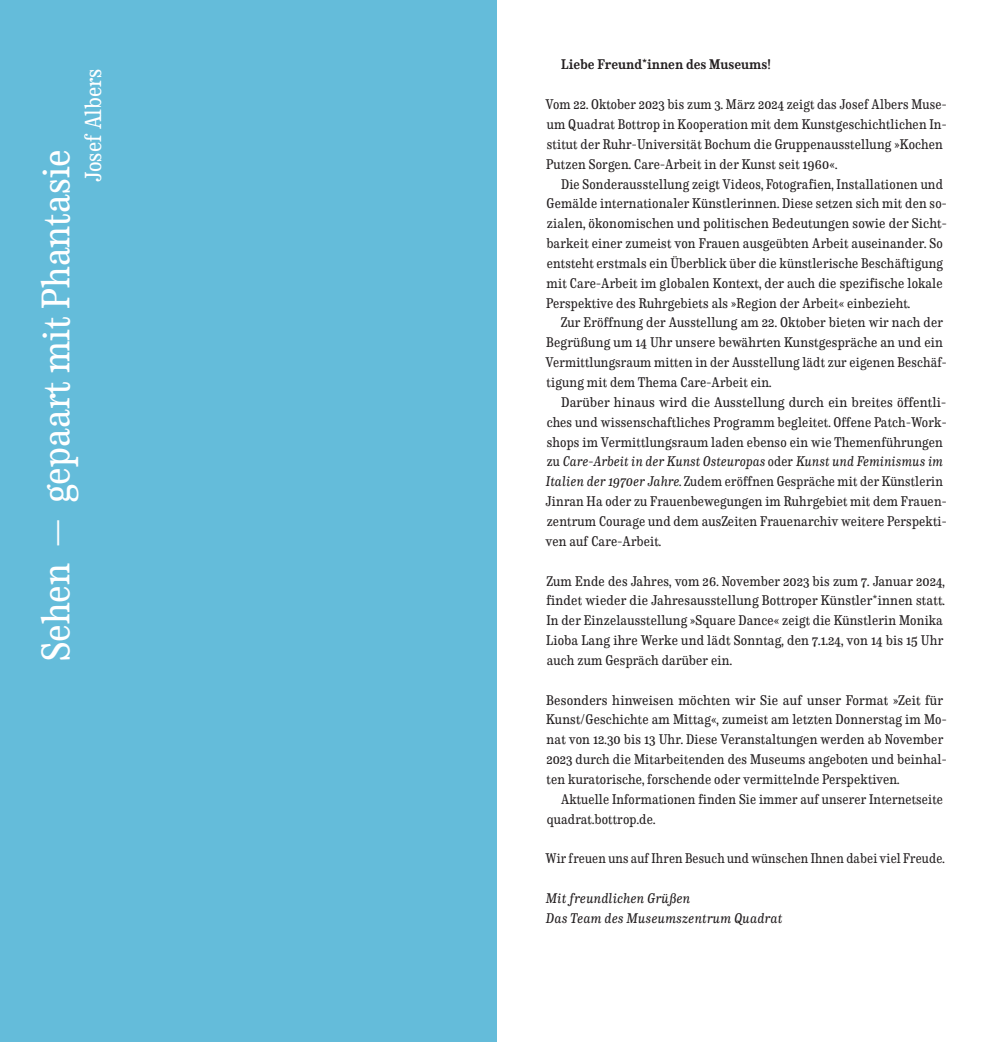
<style>
.page{position:relative;width:993px;height:1042px;background:#fff}
.page>*{position:absolute;margin:0;border:0;box-sizing:border-box;transform-origin:0 0}
.t1{font:39.9px "CA Normal Serif";color:#fff}
.t2{font:23.28px "CA Normal Serif";color:#fff}
.t3{font:14px/19.8px "CA Normal Serif";letter-spacing:.01em;color:#231f20}
.t4{font:italic 14px/19.8px "CA Normal Serif";letter-spacing:.01em;color:#231f20}
.t5{font:700 14px "CA Normal Serif";color:#231f20}
.s1{font-style:italic}
</style>
<div class="page">
<hr style="left:496px;top:0;width:1px;height:1042px;background:#231f20">
<div style="left:0;top:0;width:496px;height:1042px;background:#64bcda"></div>
<h2 class="t2" style="left:77px;top:182px;width:116px;rotate:-90deg">Josef Albers</h2>
<h1 class="t1" style="left:29px;top:661px;width:514px;rotate:-90deg">Sehen — gepaart mit Phantasie</h1>
<p class="t5" style="left:561px;top:55px;width:211px">Liebe Freund*innen des Museums!</p>
<p class="t3" style="left:545px;top:94px;width:402px">Vom 22. Oktober 2023 bis zum 3. März 2024 zeigt das Josef Albers Muse&shy;um Quadrat Bottrop in Kooperation mit dem Kunstgeschichtlichen In&shy;stitut der Ruhr-Universität Bochum die Gruppenausstellung »Kochen Putzen Sorgen. Care-Arbeit in der Kunst seit 1960«.</p>
<p class="t3" style="left:546px;top:173px;width:402px;text-indent:15px">Die Sonderausstellung zeigt Videos, Fotografien, Installationen und Gemälde internationaler Künstlerinnen. Diese setzen sich mit den so&shy;zialen, ökonomischen und politischen Bedeutungen sowie der Sicht&shy;barkeit einer zumeist von Frauen ausgeübten Arbeit auseinander. So entsteht erstmals ein Überblick über die künstlerische Beschäftigung mit Care-Arbeit im globalen Kontext, der auch die spezifische lokale Perspektive des Ruhrgebiets als »Region der Arbeit« einbezieht.</p>
<p class="t3" style="left:545px;top:312px;width:402px;text-indent:16px">Zur Eröffnung der Ausstellung am 22. Oktober bieten wir nach der Begrüßung um 14 Uhr unsere bewährten Kunstgespräche an und ein Vermittlungsraum mitten in der Ausstellung lädt zur eigenen Beschäf&shy;tigung mit dem Thema Care-Arbeit ein.</p>
<p class="t3" style="left:545px;top:392px;width:402px;text-indent:16px">Darüber hinaus wird die Ausstellung durch ein breites öffentli&shy;ches und wissenschaftliches Programm begleitet. Offene Patch-Work&shy;shops im Vermittlungsraum laden ebenso ein wie Themenführungen zu <span class="s1">Care-Arbeit in der Kunst Osteuropas</span> oder <span class="s1">Kunst und Feminismus im Italien der 1970er Jahre</span>. Zudem eröffnen Gespräche mit der Künstlerin Jinran Ha oder zu Frauenbewegungen im Ruhrgebiet mit dem Frauen&shy;zentrum Courage und dem ausZeiten Frauenarchiv weitere Perspekti&shy;ven auf Care-Arbeit.</p>
<p class="t3" style="left:546px;top:570px;width:400px">Zum Ende des Jahres, vom 26. November 2023 bis zum 7. Januar 2024, findet wieder die Jahresausstellung Bottroper Künstler*innen statt.<br>In der Einzelausstellung »Square Dance« zeigt die Künstlerin Monika Lioba Lang ihre Werke und lädt Sonntag, den 7.1.24, von 14 bis 15 Uhr auch zum Gespräch darüber ein.</p>
<p class="t3" style="left:546px;top:689px;width:402px">Besonders hinweisen möchten wir Sie auf unser Format »Zeit für Kunst/Geschichte am Mittag«, zumeist am letzten Donnerstag im Mo&shy;nat von 12.30 bis 13 Uhr. Diese Veranstaltungen werden ab November 2023 durch die Mitarbeitenden des Museums angeboten und beinhal&shy;ten kuratorische, forschende oder vermittelnde Perspektiven.</p>
<p class="t3" style="left:546px;top:788px;width:398px;text-indent:14px">Aktuelle Informationen finden Sie immer auf unserer Internetseite quadrat.bottrop.de.</p>
<p class="t3" style="left:545px;top:848px;width:400px">Wir freuen uns auf Ihren Besuch und wünschen Ihnen dabei viel Freude.</p>
<p class="t4" style="left:545px;top:888px;width:238px">Mit freundlichen Grüßen<br>Das Team des Museumszentrum Quadrat</p>
</div>
